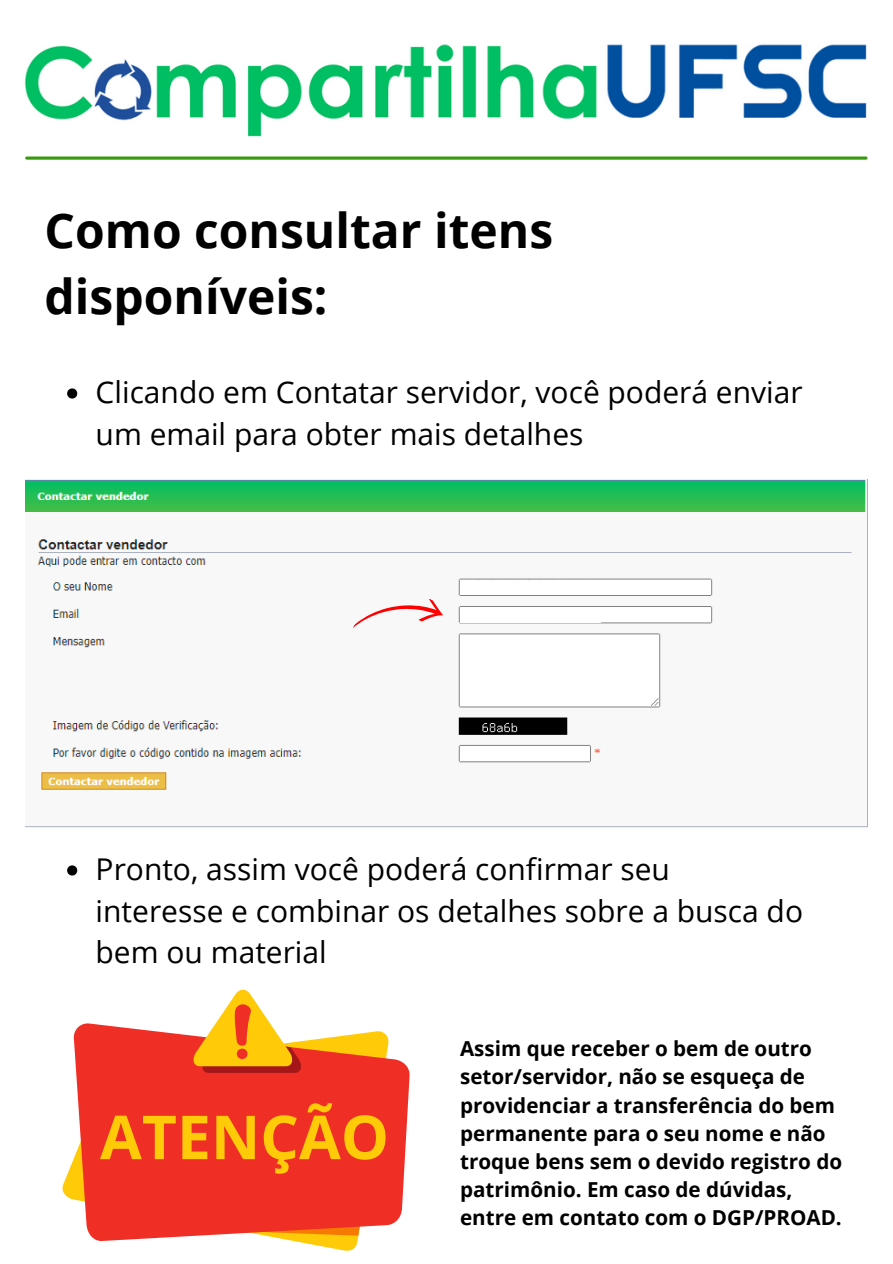
<style>
.page{position:relative;width:893px;height:1264px;background:#fff}
.page>*{position:absolute;margin:0;border:0;box-sizing:border-box;transform-origin:0 0}
.t1{font:700 60.6px "Open Sans";color:#ffca08}
.t2{font:700 48px/66.3px "Open Sans";color:#000}
.t3{font:30px/41.5px "Open Sans";color:#000}
.t4{font:700 20.55px/28px "Open Sans";color:#000}
</style>
<div class="page">
<img style="left:24px;top:44px;width:844px;height:115px">
<svg style="left:27px;top:156px;width:839px;height:4px;background:#62ae42"></svg>
<img style="left:25px;top:480px;width:842px;height:348px">
<svg style="left:352px;top:572px;width:95px;height:93px"></svg>
<svg style="left:62px;top:1160px;width:296px;height:91px"></svg>
<svg style="left:73px;top:1023px;width:337px;height:218px;background:#f14837"></svg>
<svg style="left:192px;top:989px;width:110px;height:83px"></svg>
<svg style="left:67px;top:865px;width:10px;height:10px"></svg>
<svg style="left:67px;top:388px;width:10px;height:10px"></svg>
<div style="left:460px;top:580px;width:25px;height:14px;background:#fff"></div>
<div style="left:483px;top:580px;width:25px;height:14px;background:#fff"></div>
<div style="left:507px;top:580px;width:25px;height:14px;background:#fff"></div>
<div style="left:521px;top:580px;width:25px;height:14px;background:#fff"></div>
<div style="left:545px;top:580px;width:25px;height:14px;background:#fff"></div>
<div style="left:569px;top:580px;width:24px;height:14px;background:#fff"></div>
<svg style="left:460px;top:608px;width:114px;height:14px"></svg>
<div style="left:574px;top:608px;width:26px;height:14px;background:#fff"></div>
<img style="left:208px;top:555px;width:167px;height:43px">
<p class="t2" style="left:45px;top:196px;width:510px">Como consultar itens disponíveis:</p>
<p class="t3" style="left:96px;top:370px;width:708px">Clicando em Contatar servidor, você poderá enviar um email para obter mais detalhes</p>
<p class="t3" style="left:96px;top:847px;width:709px">Pronto, assim você poderá confirmar seu interesse e combinar os detalhes sobre a busca do bem ou material</p>
<p class="t1" style="left:100px;top:1094px;width:290px">ATENÇÃO</p>
<p class="t4" style="left:460px;top:1034px;width:383px">Assim que receber o bem de outro setor/servidor, não se esqueça de providenciar a transferência do bem permanente para o seu nome e não troque bens sem o devido registro do patrimônio. Em caso de dúvidas, entre em contato com o DGP/PROAD.</p>
</div>
